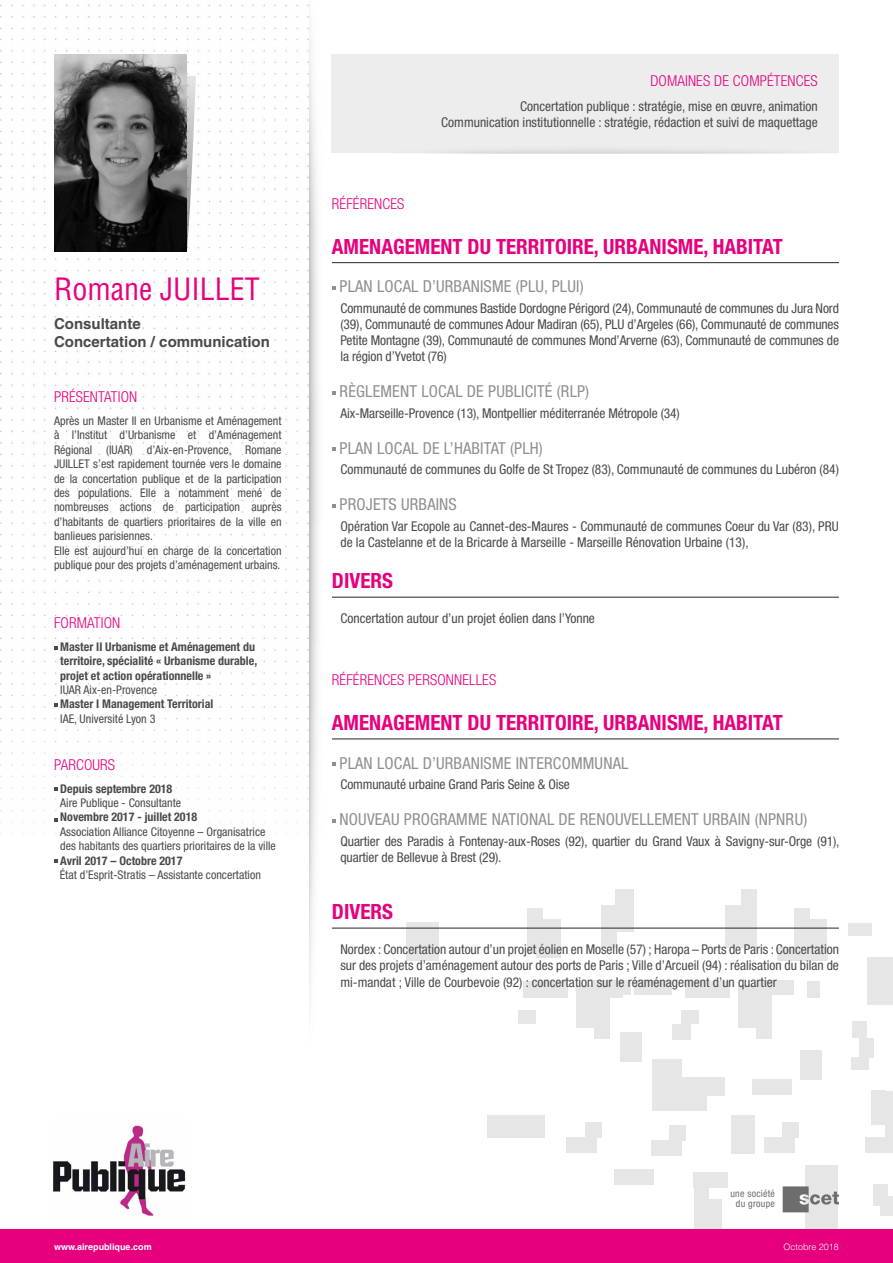
<style>
.page{position:relative;width:893px;height:1263px;background:#fff}
.page>*{position:absolute;margin:0;border:0;box-sizing:border-box;transform-origin:0 0}
.t1{font:condensed 30px "Helvetica LT";color:#e6007d}
.t2{font:700 condensed 21px "Helvetica Neue LT";color:#e6007d}
.t3{font:condensed 16.5px "Helvetica Neue LT";letter-spacing:.01em;color:#909090}
.t4{font:300 condensed 15px "Helvetica Neue LT";letter-spacing:.01em;color:#e6007d}
.t5{font:700 15px/18px "Helvetica LT";color:#4a4a49}
.t6{font:condensed 13.5px/16.2px "Helvetica Neue LT";color:#4a4a49;text-align:justify}
.t7{font:condensed 12px/14.4px "Helvetica Neue LT";color:#4a4a49}
.t8{font:700 condensed 12px/14.4px "Helvetica Neue LT";color:#4a4a49}
.t9{font:condensed 9.9px/9.9px "Helvetica Neue LT";letter-spacing:.025em;color:#6d6d6d;text-align:center}
.t10{font:700 9px "Helvetica LT";color:#fff}
.t11{font:300 9px "Helvetica LT";color:#fff}
</style>
<div class="page">
<div style="left:865px;top:1137px;width:28px;height:15px;background:#e6e6e6"></div>
<div style="left:885px;top:1091px;width:8px;height:46px;background:#e6e6e6"></div>
<div style="left:871px;top:1091px;width:15px;height:34px;background:#e6e6e6"></div>
<div style="left:874px;top:1184px;width:14px;height:21px;background:#e6e6e6"></div>
<div style="left:881px;top:1196px;width:12px;height:20px;background:#e6e6e6"></div>
<div style="left:852px;top:1057px;width:17px;height:13px;background:#e6e6e6"></div>
<div style="left:859px;top:1038px;width:15px;height:20px;background:#e6e6e6"></div>
<div style="left:852px;top:1022px;width:14px;height:16px;background:#e6e6e6"></div>
<div style="left:849px;top:923px;width:23px;height:13px;background:#e6e6e6"></div>
<div style="left:794px;top:908px;width:15px;height:44px;background:#e6e6e6"></div>
<div style="left:528px;top:908px;width:15px;height:44px;background:#e6e6e6"></div>
<div style="left:802px;top:919px;width:25px;height:38px;background:#e6e6e6"></div>
<div style="left:536px;top:919px;width:25px;height:38px;background:#e6e6e6"></div>
<div style="left:532px;top:922px;width:18px;height:32px;background:#e6e6e6"></div>
<div style="left:777px;top:948px;width:51px;height:13px;background:#e6e6e6"></div>
<div style="left:741px;top:889px;width:15px;height:42px;background:#e6e6e6"></div>
<div style="left:725px;top:906px;width:31px;height:42px;background:#e6e6e6"></div>
<div style="left:738px;top:985px;width:25px;height:43px;background:#e6e6e6"></div>
<div style="left:576px;top:985px;width:25px;height:43px;background:#e6e6e6"></div>
<div style="left:756px;top:981px;width:37px;height:14px;background:#e6e6e6"></div>
<div style="left:594px;top:981px;width:37px;height:14px;background:#e6e6e6"></div>
<div style="left:756px;top:989px;width:15px;height:50px;background:#e6e6e6"></div>
<div style="left:594px;top:989px;width:15px;height:50px;background:#e6e6e6"></div>
<div style="left:753px;top:1079px;width:39px;height:16px;background:#e6e6e6"></div>
<div style="left:783px;top:1122px;width:16px;height:16px;background:#e6e6e6"></div>
<div style="left:585px;top:1122px;width:16px;height:16px;background:#e6e6e6"></div>
<div style="left:764px;top:1137px;width:31px;height:16px;background:#e6e6e6"></div>
<div style="left:566px;top:1137px;width:31px;height:16px;background:#e6e6e6"></div>
<div style="left:807px;top:981px;width:13px;height:16px;background:#e6e6e6"></div>
<div style="left:610px;top:981px;width:12px;height:16px;background:#e6e6e6"></div>
<div style="left:800px;top:1050px;width:22px;height:30px;background:#e6e6e6"></div>
<div style="left:620px;top:1032px;width:22px;height:30px;background:#e6e6e6"></div>
<div style="left:406px;top:923px;width:33px;height:38px;background:#e6e6e6"></div>
<div style="left:410px;top:922px;width:18px;height:32px;background:#e6e6e6"></div>
<div style="left:615px;top:889px;width:19px;height:42px;background:#e6e6e6"></div>
<div style="left:601px;top:906px;width:15px;height:42px;background:#e6e6e6"></div>
<div style="left:634px;top:981px;width:37px;height:14px;background:#e6e6e6"></div>
<div style="left:653px;top:1059px;width:29px;height:52px;background:#e6e6e6"></div>
<div style="left:676px;top:1077px;width:48px;height:19px;background:#e6e6e6"></div>
<div style="left:673px;top:1095px;width:34px;height:15px;background:#e6e6e6"></div>
<div style="left:669px;top:1125px;width:17px;height:16px;background:#e6e6e6"></div>
<div style="left:651px;top:1140px;width:30px;height:16px;background:#e6e6e6"></div>
<div style="left:614px;top:1169px;width:39px;height:16px;background:#e6e6e6"></div>
<div style="left:693px;top:1172px;width:35px;height:15px;background:#e6e6e6"></div>
<div style="left:694px;top:1187px;width:14px;height:46px;background:#e6e6e6"></div>
<div style="left:707px;top:1199px;width:15px;height:34px;background:#e6e6e6"></div>
<div style="left:685px;top:981px;width:45px;height:16px;background:#e6e6e6"></div>
<div style="left:523px;top:981px;width:44px;height:16px;background:#e6e6e6"></div>
<div style="left:681px;top:1010px;width:18px;height:14px;background:#e6e6e6"></div>
<div style="left:518px;top:1010px;width:18px;height:14px;background:#e6e6e6"></div>
<div style="left:682px;top:1021px;width:9px;height:19px;background:#e6e6e6"></div>
<div style="left:672px;top:1024px;width:13px;height:16px;background:#e6e6e6"></div>
<div style="left:731px;top:1116px;width:24px;height:38px;background:#e6e6e6"></div>
<div style="left:488px;top:1116px;width:57px;height:22px;background:#e6e6e6"></div>
<div style="left:867px;top:957px;width:26px;height:47px;background:#e6e6e6"></div>
<div style="left:806px;top:1165px;width:32px;height:69px;background:#e6e6e6"></div>
<div style="left:0;top:1230px;width:893px;height:33px;background:#e6007d"></div>
<img style="left:0;top:4px;width:288px;height:830px">
<hr style="left:332px;top:262px;width:507px;height:1px;background:#262626">
<hr style="left:332px;top:597px;width:507px;height:1px;background:#262626">
<hr style="left:332px;top:739px;width:507px;height:1px;background:#262626">
<hr style="left:332px;top:928px;width:507px;height:1px;background:#262626">
<img style="left:296px;top:4px;width:56px;height:997px">
<svg style="left:187px;top:76px;width:9px;height:176px"></svg>
<img style="left:54px;top:54px;width:133px;height:198px">
<img style="left:53px;top:1125px;width:133px;height:91px">
<svg style="left:783px;top:1186px;width:56px;height:26px"></svg>
<div style="left:332px;top:54px;width:507px;height:99px;background:#ededed"></div>
<h1 class="t1" style="left:54px;top:270px;width:207px">Romane JUILLET</h1>
<p class="t5" style="left:54px;top:314px;width:217px">Consultante<br>Concertation / communication</p>
<p class="t4" style="left:54px;top:388px;width:85px">PRÉSENTATION</p>
<p class="t7" style="left:54px;top:413px;width:229px">Après un Master II en Urbanisme et Aménagement à l’Institut d’Urbanisme et d’Aménagement Régional (IUAR) d’Aix-en-Provence, Romane JUILLET s’est rapidement tournée vers le domaine de la concertation publique et de la participation des populations. Elle a notamment mené de nombreuses actions de participation auprès d’habitants de quartiers prioritaires de la ville en banlieues parisiennes.<br>Elle est aujourd’hui en charge de la concertation publique pour des projets d’aménagement urbains.</p>
<p class="t4" style="left:54px;top:614px;width:68px">FORMATION</p>
<p class="t8" style="left:60px;top:639px;width:198px">Master II Urbanisme et Aménagement du territoire, spécialité « Urbanisme durable, projet et action opérationnelle »</p>
<p class="t7" style="left:60px;top:682px;width:98px">IUAR Aix-en-Provence</p>
<p class="t8" style="left:60px;top:697px;width:155px">Master I Management Territorial</p>
<p class="t7" style="left:60px;top:711px;width:97px">IAE, Université Lyon 3</p>
<p class="t4" style="left:54px;top:756px;width:63px">PARCOURS</p>
<p class="t8" style="left:60px;top:781px;width:114px">Depuis septembre 2018</p>
<p class="t7" style="left:60px;top:795px;width:122px">Aire Publique - Consultante</p>
<p class="t8" style="left:60px;top:810px;width:138px">Novembre 2017 - juillet 2018</p>
<p class="t7" style="left:60px;top:824px;width:217px">Association Alliance Citoyenne – Organisatrice des habitants des quartiers prioritaires de la ville</p>
<p class="t8" style="left:60px;top:853px;width:124px">Avril 2017 – Octobre 2017</p>
<p class="t7" style="left:60px;top:867px;width:203px">État d’Esprit-Stratis – Assistante concertation</p>
<p class="t4" style="left:650px;top:72px;width:169px">DOMAINES DE COMPÉTENCES</p>
<p class="t4" style="left:332px;top:195px;width:74px">RÉFÉRENCES</p>
<p class="t6" style="left:441px;top:98px;width:378px;text-align:right">Concertation publique : stratégie, mise en œuvre, animation<br>Communication institutionnelle : stratégie, rédaction et suivi de maquettage</p>
<h2 class="t2" style="left:332px;top:234px;width:452px">AMENAGEMENT DU TERRITOIRE, URBANISME, HABITAT</h2>
<p class="t3" style="left:340px;top:277px;width:246px">PLAN LOCAL D’URBANISME (PLU, PLUI)</p>
<p class="t6" style="left:340px;top:300px;width:500px">Communauté de communes Bastide Dordogne Périgord (24), Communauté de communes du Jura Nord (39), Communauté de communes Adour Madiran (65), PLU d’Argeles (66), Communauté de communes Petite Montagne (39), Communauté de communes Mond’Arverne (63), Communauté de communes de la région d’Yvetot (76)</p>
<p class="t3" style="left:340px;top:382px;width:251px">RÈGLEMENT LOCAL DE PUBLICITÉ (RLP)</p>
<p class="t6" style="left:340px;top:405px;width:341px">Aix-Marseille-Provence (13), Montpellier méditerranée Métropole (34)</p>
<p class="t3" style="left:340px;top:439px;width:205px">PLAN LOCAL DE L’HABITAT (PLH)</p>
<p class="t6" style="left:340px;top:461px;width:500px">Communauté de communes du Golfe de St Tropez (83), Communauté de communes du Lubéron (84)</p>
<p class="t3" style="left:340px;top:495px;width:119px">PROJETS URBAINS</p>
<p class="t6" style="left:340px;top:518px;width:500px">Opération Var Ecopole au Cannet-des-Maures - Communauté de communes Coeur du Var (83), PRU de la Castelanne et de la Bricarde à Marseille - Marseille Rénovation Urbaine (13),</p>
<h2 class="t2" style="left:332px;top:568px;width:63px">DIVERS</h2>
<p class="t6" style="left:340px;top:610px;width:256px">Concertation autour d’un projet éolien dans l’Yonne</p>
<p class="t4" style="left:332px;top:671px;width:166px">RÉFÉRENCES PERSONNELLES</p>
<h2 class="t2" style="left:332px;top:710px;width:452px">AMENAGEMENT DU TERRITOIRE, URBANISME, HABITAT</h2>
<p class="t3" style="left:340px;top:753px;width:290px">PLAN LOCAL D’URBANISME INTERCOMMUNAL</p>
<p class="t6" style="left:340px;top:776px;width:231px">Communauté urbaine Grand Paris Seine &amp; Oise</p>
<p class="t3" style="left:340px;top:810px;width:469px">NOUVEAU PROGRAMME NATIONAL DE RENOUVELLEMENT URBAIN (NPNRU)</p>
<p class="t6" style="left:340px;top:833px;width:500px">Quartier des Paradis à Fontenay-aux-Roses (92), quartier du Grand Vaux à Savigny-sur-Orge (91), quartier de Bellevue à Brest (29).</p>
<h2 class="t2" style="left:332px;top:899px;width:63px">DIVERS</h2>
<p class="t6" style="left:340px;top:941px;width:500px">Nordex : Concertation autour d’un projet éolien en Moselle (57) ; Haropa – Ports de Paris : Concertation sur des projets d’aménagement autour des ports de Paris ; Ville d’Arcueil (94) : réalisation du bilan de mi-mandat ; Ville de Courbevoie (92) : concertation sur le réaménagement d’un quartier</p>
<p class="t10" style="left:54px;top:1241px;width:99px">www.airepublique.com</p>
<p class="t9" style="left:730px;top:1188px;width:46px">une société du groupe</p>
<p class="t11" style="left:784px;top:1241px;width:57px">Octobre 2018</p>
</div>
